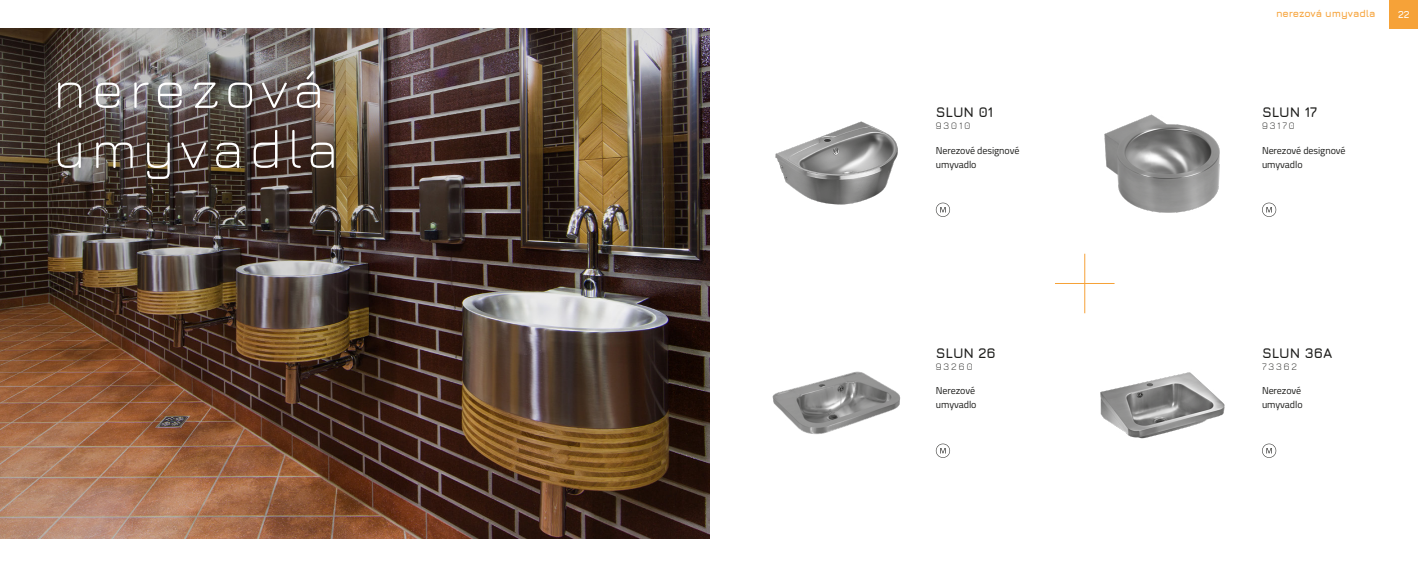
<style>
.page{position:relative;width:1418px;height:567px;background:#fff}
.page>*{position:absolute;margin:0;border:0;box-sizing:border-box;transform-origin:0 0}
.t1{font:300 55px/60px "Jura";letter-spacing:.1em;color:#fff}
.t2{font:700 14px "Jura";letter-spacing:-.005em;color:#1d1d1b}
.t3{font:10px/14px "Titillium";letter-spacing:-.005em;color:#1d1d1b}
.t4{font:300 10px "Jura";letter-spacing:.2em;color:#1d1d1b}
.t5{font:700 10px "Jura";letter-spacing:-.005em;color:#f6a238}
.t6{font:700 10px "Jura";color:#fff}
</style>
<div class="page">
<div style="left:1389px;top:0;width:28px;height:28px;background:#f6a238"></div>
<img style="left:0;top:28px;width:709px;height:511px">
<hr style="left:1054px;top:283px;width:60px;height:1px;background:#f6a238">
<hr style="left:1084px;top:254px;width:1px;height:59px;background:#f6a238">
<img style="left:775px;top:121px;width:123px;height:84px">
<img style="left:1100px;top:372px;width:125px;height:67px">
<img style="left:1104px;top:114px;width:116px;height:99px">
<img style="left:772px;top:371px;width:129px;height:64px">
<svg style="left:935px;top:203px;width:15px;height:14px"></svg>
<svg style="left:1262px;top:203px;width:14px;height:14px"></svg>
<svg style="left:935px;top:444px;width:15px;height:14px"></svg>
<svg style="left:1262px;top:444px;width:14px;height:14px"></svg>
<h1 class="t1" style="left:53px;top:55px;width:286px">nerezová umyvadla</h1>
<p class="t5" style="left:1275px;top:7px;width:101px">nerezová umyvadla</p>
<p class="t6" style="left:1397px;top:7px;width:13px">22</p>
<h2 class="t2" style="left:935px;top:102px;width:59px">SLUN 01</h2>
<h2 class="t2" style="left:1261px;top:102px;width:57px">SLUN 17</h2>
<p class="t4" style="left:935px;top:119px;width:36px">93010</p>
<p class="t4" style="left:1261px;top:119px;width:34px">93170</p>
<p class="t3" style="left:935px;top:142px;width:85px">Nerezové designové umyvadlo</p>
<p class="t3" style="left:1261px;top:142px;width:85px">Nerezové designové umyvadlo</p>
<h2 class="t2" style="left:935px;top:343px;width:62px">SLUN 26</h2>
<p class="t4" style="left:935px;top:360px;width:38px">93260</p>
<h2 class="t2" style="left:1261px;top:343px;width:72px">SLUN 36A</h2>
<p class="t4" style="left:1261px;top:360px;width:37px">73362</p>
<p class="t3" style="left:935px;top:383px;width:42px">Nerezové umyvadlo</p>
<p class="t3" style="left:1261px;top:383px;width:42px">Nerezové umyvadlo</p>
</div>
